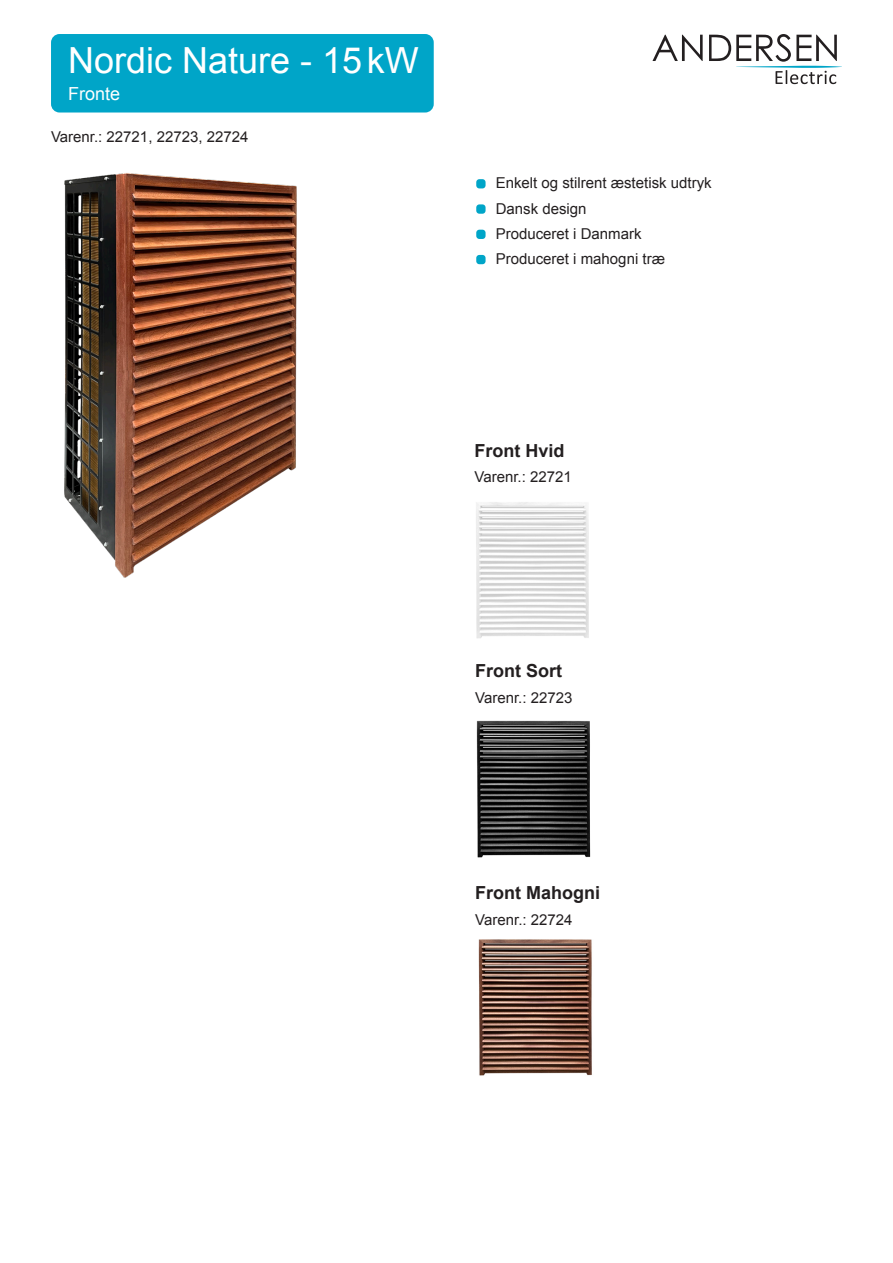
<style>
.page{position:relative;width:893px;height:1263px;background:#fff}
.page>*{position:absolute;margin:0;border:0;box-sizing:border-box;transform-origin:0 0}
.t1{font:36px "Arial";color:#fff}
.t2{font:700 18px "Arial";color:#231f20}
.t3{font:18px "Arial";color:#fff}
.t4{font:15px/25.2px "Arial";color:#231f20}
</style>
<div class="page">
<svg style="left:652px;top:35px;width:51px;height:26px"></svg>
<svg style="left:709px;top:34px;width:133px;height:50px"></svg>
<img style="left:51px;top:107px;width:246px;height:471px">
<div style="left:476px;top:179px;width:10px;height:9px;background:#00a5c8;border-radius:3px"></div>
<div style="left:476px;top:204px;width:10px;height:10px;background:#00a5c8;border-radius:3px"></div>
<div style="left:476px;top:230px;width:10px;height:9px;background:#00a5c8;border-radius:3px"></div>
<div style="left:476px;top:255px;width:10px;height:9px;background:#00a5c8;border-radius:3px"></div>
<div style="left:51px;top:34px;width:383px;height:79px;background:#00a5c8;border-radius:9px"></div>
<img style="left:476px;top:502px;width:113px;height:136px">
<img style="left:476px;top:720px;width:115px;height:138px">
<img style="left:478px;top:939px;width:114px;height:137px">
<h1 class="t1" style="left:68px;top:37px;width:352px">Nordic Nature - 15kW</h1>
<p class="t3" style="left:68px;top:82px;width:54px">Fronte</p>
<p class="t4" style="left:51px;top:124px;width:199px">Varenr.: 22721, 22723, 22724</p>
<p class="t4" style="left:496px;top:171px;width:217px">Enkelt og stilrent æstetisk udtryk<br>Dansk design<br>Produceret i Danmark<br>Produceret i mahogni træ</p>
<p class="t2" style="left:474px;top:438px;width:91px">Front Hvid</p>
<p class="t4" style="left:474px;top:464px;width:99px">Varenr.: 22721</p>
<p class="t2" style="left:475px;top:659px;width:88px">Front Sort</p>
<p class="t4" style="left:475px;top:685px;width:99px">Varenr.: 22723</p>
<p class="t2" style="left:475px;top:881px;width:126px">Front Mahogni</p>
<p class="t4" style="left:475px;top:907px;width:99px">Varenr.: 22724</p>
</div>
